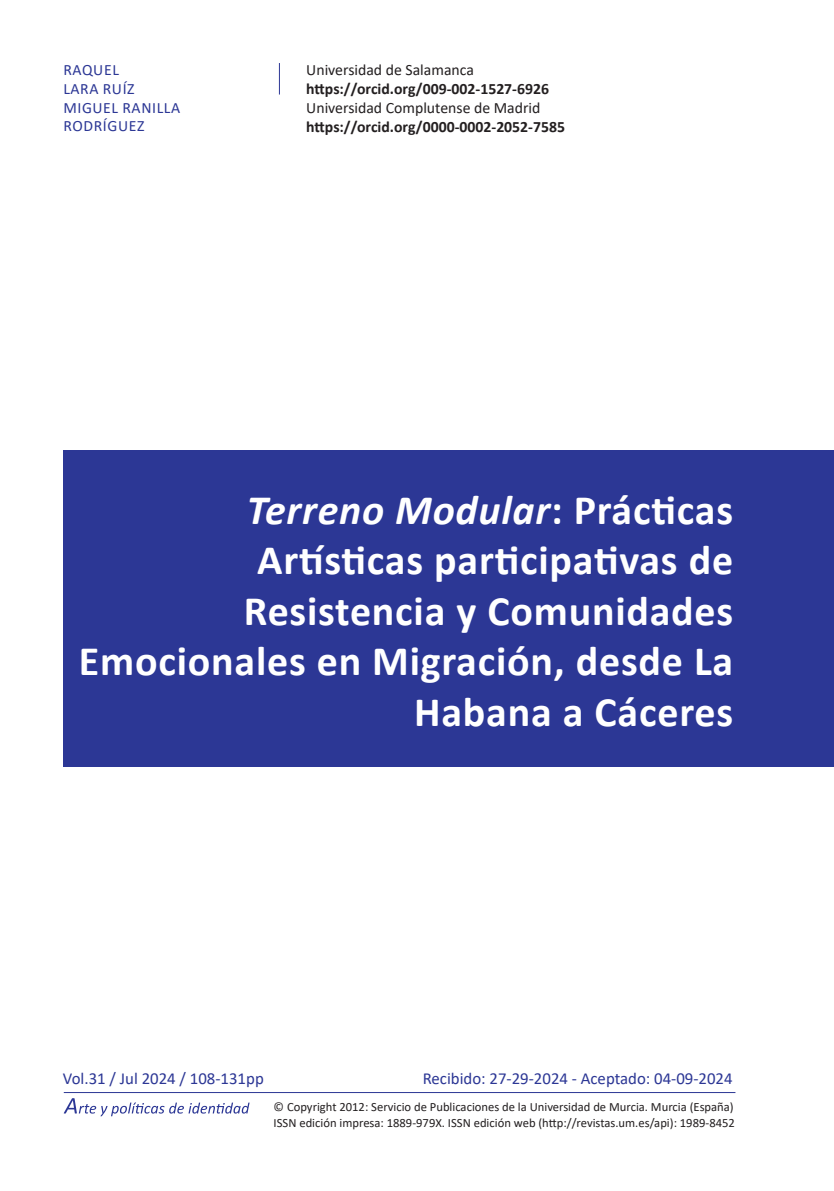
<style>
.page{position:relative;width:834px;height:1191px;background:#fff}
.page>*{position:absolute;margin:0;border:0;box-sizing:border-box;transform-origin:0 0}
.t1{font:700 42px/50.4px "Calibri";letter-spacing:.02em;color:#fff;text-align:right}
.t2{font:16.8px "Calibri";color:#2c3795}
.t3{font:700 15.75px "Calibri";color:#231f20}
.t4{font:15.75px "Calibri";color:#231f20}
.t5{font:15.75px/18.9px "Calibri";letter-spacing:.04em;color:#2c3795}
.t6{font:12.6px/15px "Calibri";color:#231f20}
.s1{font-style:italic}
</style>
<div class="page">
<div style="left:64px;top:450px;width:769px;height:316px;background:#2c3795"></div>
<hr style="left:279px;top:63px;width:1px;height:32px;background:#2c3795">
<hr style="left:64px;top:1092px;width:671px;height:1px;background:#2c3795">
<svg style="left:64px;top:1098px;width:185px;height:18px"></svg>
<p class="t5" style="left:63px;top:60px;width:118px">RAQUEL<br>LARA RUÍZ<br>MIGUEL RANILLA<br>RODRÍGUEZ</p>
<p class="t4" style="left:306px;top:59px;width:169px">Universidad de Salamanca</p>
<p class="t3" style="left:306px;top:77px;width:244px">https://orcid.org/009-002-1527-6926</p>
<p class="t4" style="left:306px;top:96px;width:235px">Universidad Complutense de Madrid</p>
<p class="t3" style="left:306px;top:115px;width:260px">https://orcid.org/0000-0002-2052-7585</p>
<h1 class="t1" style="left:79px;top:484px;width:656px"><span class="s1">Terreno Modular</span>: Prácticas<br>Artísticas participativas de<br>Resistencia y Comunidades<br>Emocionales en Migración, desde La<br>Habana a Cáceres</h1>
<h2 class="t2" style="left:63px;top:1066px;width:202px">Vol.31 / Jul 2024 / 108-131pp</h2>
<h2 class="t2" style="left:422px;top:1066px;width:311px">Recibido: 27-29-2024 - Aceptado: 04-09-2024</h2>
<p class="t6" style="left:273px;top:1099px;width:462px">© Copyright 2012: Servicio de Publicaciones de la Universidad de Murcia. Murcia (España)<br>ISSN edición impresa: 1889-979X. ISSN edición web (http://revistas.um.es/api): 1989-8452</p>
</div>
